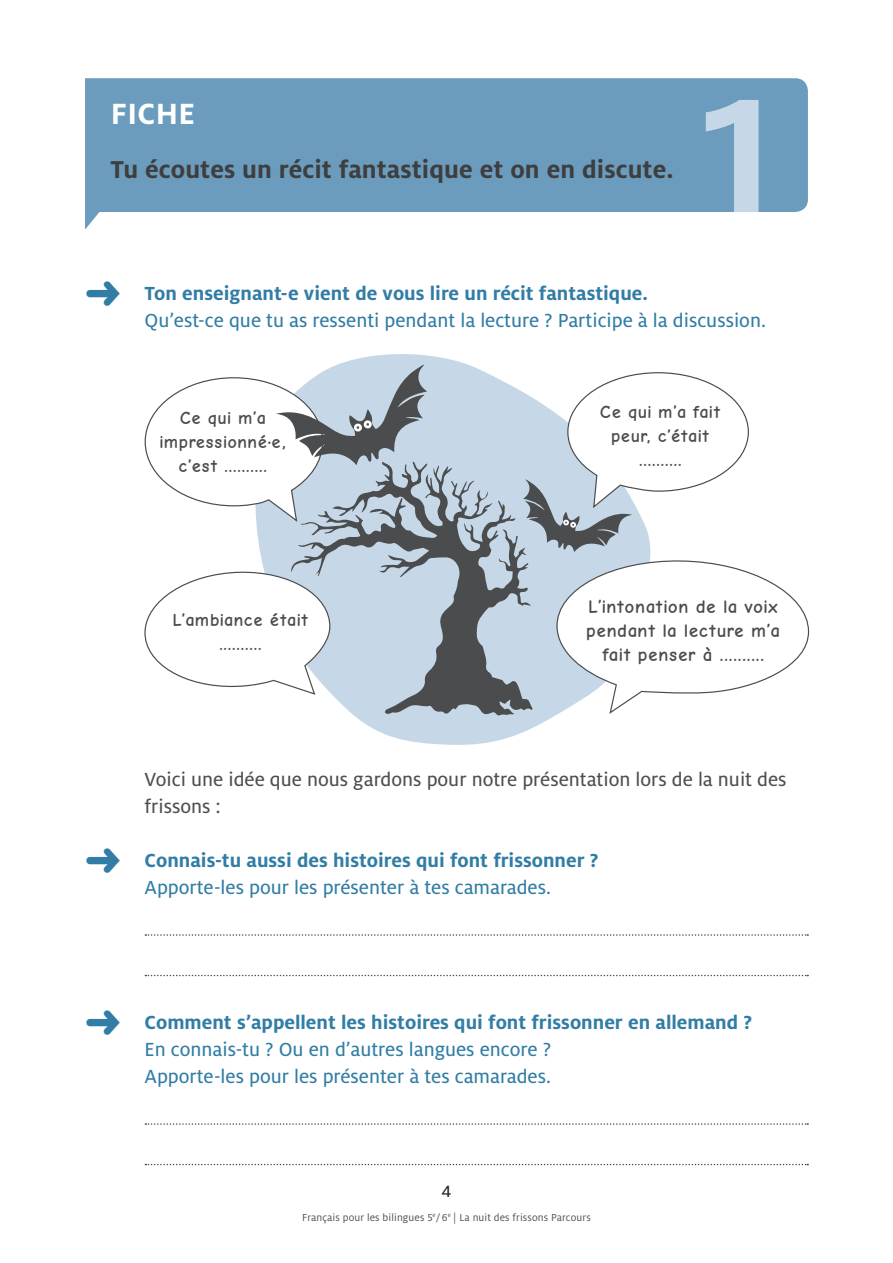
<style>
.page{position:relative;width:893px;height:1263px;background:#fff}
.page>*{position:absolute;margin:0;border:0;box-sizing:border-box;transform-origin:0 0}
.t1{font:700 180px "Milo OT";color:#c6d8e7}
.t2{font:700 32.4px "Milo OT";letter-spacing:.015em;color:#fff}
.t3{font:700 27px "Milo OT";letter-spacing:.005em;color:#3e3e3f}
.t4{font:21px/27px "Milo OT Text";color:#317da5}
.t5{font:700 21px "Milo OT";color:#317da5}
.t6{font:21px/27px "Milo OT Text";color:#4e4f50}
.t7{font:700 18.75px/24px "Comic Neue";color:#4b4c4d;text-align:center}
.t8{font:700 18px/24px "Comic Neue";color:#4b4c4d;text-align:center}
.t9{font:18px "Milo OT Text";color:#231f20}
.t10{font:11.25px "Milo OT";letter-spacing:.01em;color:#4e4f50}
.s1{font-family:"Milo OT Text";font-weight:400}
</style>
<div class="page">
<svg style="left:85px;top:78px;width:723px;height:152px;background:#7ca7c4"></svg>
<svg style="left:256px;top:354px;width:395px;height:391px;fill:#c6d8e7"></svg>
<svg style="left:556px;top:558px;width:254px;height:157px"></svg>
<svg style="left:144px;top:571px;width:147px;height:125px"></svg>
<svg style="left:145px;top:934px;width:663px;height:2px"></svg>
<svg style="left:145px;top:975px;width:663px;height:1px"></svg>
<svg style="left:145px;top:1123px;width:663px;height:2px"></svg>
<svg style="left:145px;top:1164px;width:663px;height:1px"></svg>
<svg style="left:291px;top:462px;width:243px;height:253px;background:#a9b5c0"></svg>
<svg style="left:523px;top:372px;width:226px;height:180px"></svg>
<svg style="left:144px;top:365px;width:283px;height:158px"></svg>
<h2 class="t2" style="left:111px;top:96px;width:86px">FICHE</h2>
<h1 class="t1" style="left:689px;top:54px;width:102px">1</h1>
<p class="t3" style="left:111px;top:154px;width:564px">Tu écoutes un récit fantastique et on en discute.</p>
<p class="t5" style="left:145px;top:281px;width:505px">Ton enseignant-e vient de vous lire un récit fantastique.</p>
<p class="t4" style="left:145px;top:307px;width:623px">Qu’est-ce que tu as ressenti pendant la lecture ? Participe à la discussion.</p>
<p class="t8" style="left:159px;top:405px;width:129px">Ce qui m’a impressionné<span class="s1">·</span>e, c’est ..........</p>
<p class="t8" style="left:173px;top:608px;width:137px">L’ambiance était ..........</p>
<p class="t8" style="left:600px;top:400px;width:122px">Ce qui m’a fait peur, c’était ..........</p>
<p class="t7" style="left:586px;top:594px;width:196px">L’intonation de la voix pendant la lecture m’a fait penser à ..........</p>
<p class="t6" style="left:145px;top:766px;width:643px">Voici une idée que nous gardons pour notre présentation lors de la nuit des frissons :</p>
<p class="t5" style="left:145px;top:848px;width:455px">Connais-tu aussi des histoires qui font frissonner ?</p>
<p class="t4" style="left:145px;top:874px;width:408px">Apporte-les pour les présenter à tes camarades.</p>
<p class="t5" style="left:145px;top:1010px;width:609px">Comment s’appellent les histoires qui font frissonner en allemand ?</p>
<p class="t4" style="left:145px;top:1036px;width:408px">En connais-tu ? Ou en d’autres langues encore ?<br>Apporte-les pour les présenter à tes camarades.</p>
<p class="t9" style="left:441px;top:1181px;width:11px">4</p>
<p class="t10" style="left:302px;top:1211px;width:290px">Français pour les bilingues 5<sup>e</sup>/ 6<sup>e</sup> | La nuit des frissons Parcours</p>
</div>
